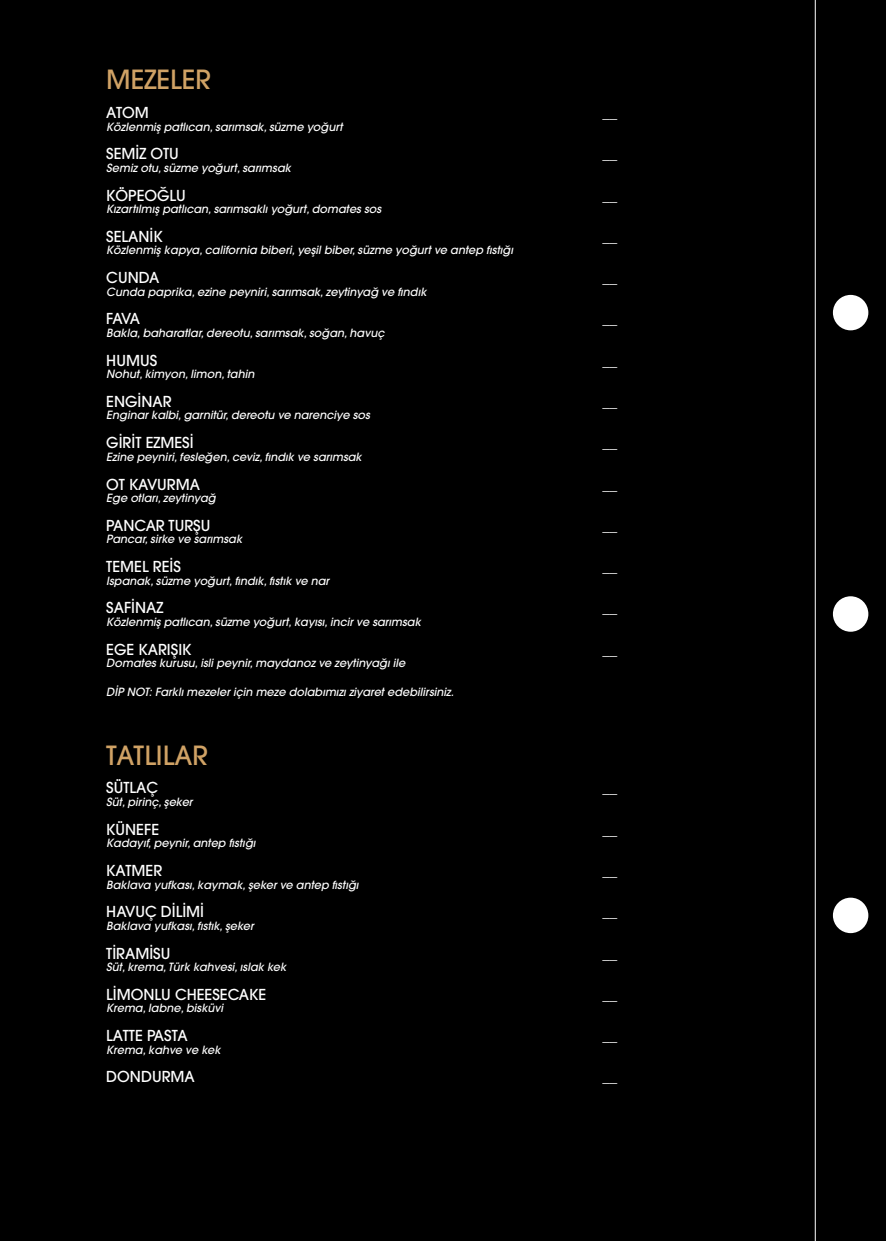
<style>
.page{position:relative;width:886px;height:1241px;background:#fff}
.page>*{position:absolute;margin:0;border:0;box-sizing:border-box;transform-origin:0 0}
.t1{font:26.25px "Avant Garde LT Medium";color:#d0a265}
.t2{font:15px "Avant Garde LT Medium";color:#fff}
.t3{font:italic 11.25px "Avant Garde LT Medium";color:#fff}
</style>
<div class="page">
<div style="left:0;top:0;width:886px;height:1240px;background:#000"></div>
<div style="left:833px;top:295px;width:35px;height:35px;background:#fff;border-radius:50%"></div>
<div style="left:833px;top:897px;width:35px;height:35px;background:#fff;border-radius:50%"></div>
<div style="left:833px;top:596px;width:35px;height:35px;background:#fff;border-radius:50%"></div>
<hr style="left:815px;top:0;width:1px;height:1240px;background:#fff">
<h1 class="t1" style="left:106px;top:63px;width:106px">MEZELER</h1>
<h2 class="t2" style="left:106px;top:103px;width:44px">ATOM</h2>
<h2 class="t2" style="left:602px;top:103px;width:16px">__</h2>
<p class="t3" style="left:106px;top:119px;width:238px">Közlenmiş patlıcan, sarımsak, süzme yoğurt</p>
<h2 class="t2" style="left:106px;top:144px;width:74px">SEMİZ OTU</h2>
<h2 class="t2" style="left:602px;top:144px;width:16px">__</h2>
<p class="t3" style="left:106px;top:161px;width:186px">Semiz otu, süzme yoğurt, sarımsak</p>
<h2 class="t2" style="left:106px;top:186px;width:81px">KÖPEOĞLU</h2>
<h2 class="t2" style="left:602px;top:186px;width:16px">__</h2>
<p class="t3" style="left:106px;top:202px;width:276px">Kızartılmış patlıcan, sarımsaklı yoğurt, domates sos</p>
<h2 class="t2" style="left:106px;top:227px;width:58px">SELANİK</h2>
<h2 class="t2" style="left:602px;top:227px;width:16px">__</h2>
<p class="t3" style="left:106px;top:243px;width:408px">Közlenmiş kapya, california biberi, yeşil biber, süzme yoğurt ve antep fıstığı</p>
<h2 class="t2" style="left:106px;top:268px;width:54px">CUNDA</h2>
<h2 class="t2" style="left:602px;top:268px;width:16px">__</h2>
<p class="t3" style="left:106px;top:284px;width:322px">Cunda paprika, ezine peyniri, sarımsak, zeytinyağ ve fındık</p>
<h2 class="t2" style="left:106px;top:309px;width:35px">FAVA</h2>
<h2 class="t2" style="left:602px;top:309px;width:16px">__</h2>
<p class="t3" style="left:106px;top:326px;width:280px">Bakla, baharatlar, dereotu, sarımsak, soğan, havuç</p>
<h2 class="t2" style="left:106px;top:351px;width:52px">HUMUS</h2>
<h2 class="t2" style="left:602px;top:351px;width:16px">__</h2>
<p class="t3" style="left:106px;top:367px;width:150px">Nohut, kimyon, limon, tahin</p>
<h2 class="t2" style="left:106px;top:392px;width:67px">ENGİNAR</h2>
<h2 class="t2" style="left:602px;top:392px;width:16px">__</h2>
<p class="t3" style="left:106px;top:408px;width:265px">Enginar kalbi, garnitür, dereotu ve narenciye sos</p>
<h2 class="t2" style="left:106px;top:433px;width:89px">GİRİT EZMESİ</h2>
<h2 class="t2" style="left:602px;top:433px;width:16px">__</h2>
<p class="t3" style="left:106px;top:449px;width:257px">Ezine peyniri, fesleğen, ceviz, fındık ve sarımsak</p>
<h2 class="t2" style="left:106px;top:474px;width:95px">OT KAVURMA</h2>
<h2 class="t2" style="left:602px;top:474px;width:16px">__</h2>
<p class="t3" style="left:106px;top:491px;width:111px">Ege otları, zeytinyağ</p>
<h2 class="t2" style="left:106px;top:516px;width:106px">PANCAR TURŞU</h2>
<p class="t3" style="left:106px;top:532px;width:137px">Pancar, sirke ve sarımsak</p>
<h2 class="t2" style="left:106px;top:557px;width:76px">TEMEL REİS</h2>
<h2 class="t2" style="left:602px;top:516px;width:16px">__</h2>
<h2 class="t2" style="left:602px;top:557px;width:16px">__</h2>
<p class="t3" style="left:106px;top:573px;width:224px">Ispanak, süzme yoğurt, fındık, fıstık ve nar</p>
<h2 class="t2" style="left:106px;top:598px;width:59px">SAFİNAZ</h2>
<h2 class="t2" style="left:602px;top:598px;width:16px">__</h2>
<p class="t3" style="left:106px;top:614px;width:316px">Közlenmiş patlıcan, süzme yoğurt, kayısı, incir ve sarımsak</p>
<h2 class="t2" style="left:106px;top:639px;width:87px">EGE KARIŞIK</h2>
<p class="t3" style="left:106px;top:656px;width:301px">Domates kurusu, isli peynir, maydanoz ve zeytinyağı ile</p>
<p class="t3" style="left:106px;top:684px;width:349px">DİP NOT: Farklı mezeler için meze dolabımızı ziyaret edebilirsiniz.</p>
<h2 class="t2" style="left:602px;top:639px;width:16px">__</h2>
<h1 class="t1" style="left:106px;top:738px;width:103px">TATLILAR</h1>
<h2 class="t2" style="left:106px;top:778px;width:53px">SÜTLAÇ</h2>
<p class="t3" style="left:106px;top:794px;width:88px">Süt, pirinç, şeker</p>
<h2 class="t2" style="left:106px;top:819px;width:54px">KÜNEFE</h2>
<h2 class="t2" style="left:602px;top:778px;width:16px">__</h2>
<h2 class="t2" style="left:602px;top:819px;width:16px">__</h2>
<p class="t3" style="left:106px;top:836px;width:151px">Kadayıf, peynir, antep fıstığı</p>
<h2 class="t2" style="left:106px;top:861px;width:57px">KATMER</h2>
<h2 class="t2" style="left:602px;top:861px;width:16px">__</h2>
<p class="t3" style="left:106px;top:877px;width:254px">Baklava yufkası, kaymak, şeker ve antep fıstığı</p>
<h2 class="t2" style="left:106px;top:902px;width:99px">HAVUÇ DİLİMİ</h2>
<p class="t3" style="left:106px;top:918px;width:149px">Baklava yufkası, fıstık, şeker</p>
<h2 class="t2" style="left:106px;top:943px;width:66px">TİRAMİSU</h2>
<p class="t3" style="left:106px;top:959px;width:181px">Süt, krema, Türk kahvesi, ıslak kek</p>
<h2 class="t2" style="left:106px;top:984px;width:161px">LİMONLU CHEESECAKE</h2>
<h2 class="t2" style="left:602px;top:902px;width:16px">__</h2>
<h2 class="t2" style="left:602px;top:984px;width:16px">__</h2>
<p class="t3" style="left:106px;top:1001px;width:118px">Krema, labne, bisküvi</p>
<h2 class="t2" style="left:106px;top:1026px;width:83px">LATTE PASTA</h2>
<h2 class="t2" style="left:602px;top:1026px;width:16px">__</h2>
<p class="t3" style="left:106px;top:1042px;width:116px">Krema, kahve ve kek</p>
<h2 class="t2" style="left:106px;top:1067px;width:90px">DONDURMA</h2>
<h2 class="t2" style="left:602px;top:1067px;width:16px">__</h2>
</div>
